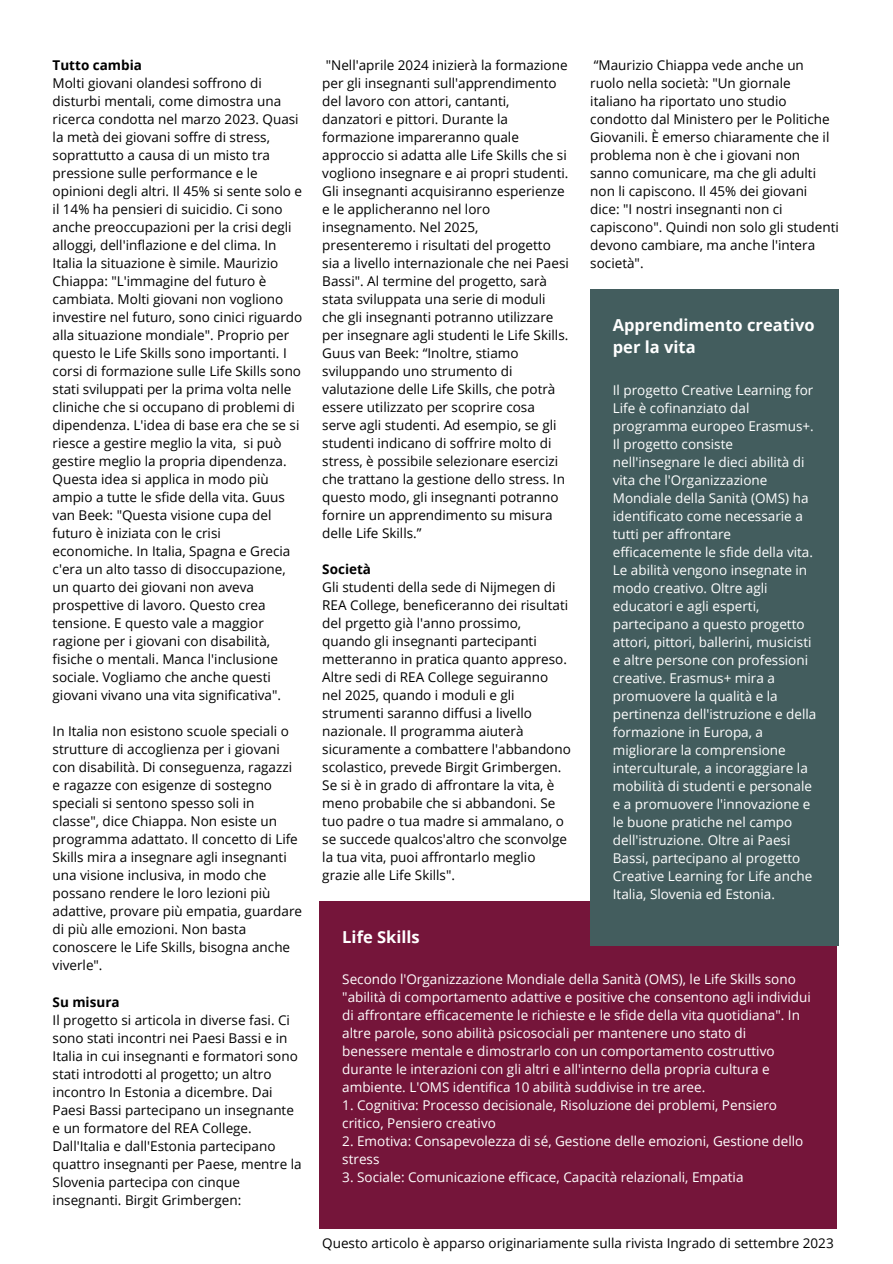
<style>
.page{position:relative;width:893px;height:1264px;background:#fff}
.page>*{position:absolute;margin:0;border:0;box-sizing:border-box;transform-origin:0 0}
.t1{font:700 16.5px/22.5px "Open Sans";color:#fff}
.t2{font:13.5px/18px "Open Sans";color:#000}
.t3{font:13.5px/18px "Open Sans";color:#fff}
.t4{font:700 13.5px "Open Sans";color:#000}
</style>
<div class="page">
<div style="left:320px;top:901px;width:516px;height:327px;background:#75153a"></div>
<div style="left:590px;top:289px;width:249px;height:656px;background:#435d5e"></div>
<p class="t4" style="left:53px;top:56px;width:91px">Tutto cambia</p>
<p class="t2" style="left:53px;top:74px;width:251px">Molti giovani olandesi soffrono di disturbi mentali, come dimostra una ricerca condotta nel marzo 2023. Quasi la metà dei giovani soffre di stress, soprattutto a causa di un misto tra pressione sulle performance e le opinioni degli altri. Il 45% si sente solo e il 14% ha pensieri di suicidio. Ci sono anche preoccupazioni per la crisi degli alloggi, dell'inflazione e del clima. In Italia la situazione è simile. Maurizio Chiappa: "L'immagine del futuro è cambiata. Molti giovani non vogliono investire nel futuro, sono cinici riguardo alla situazione mondiale". Proprio per questo le Life Skills sono importanti. I corsi di formazione sulle Life Skills sono stati sviluppati per la prima volta nelle cliniche che si occupano di problemi di dipendenza. L'idea di base era che se si riesce a gestire meglio la vita, si può gestire meglio la propria dipendenza.<br>Questa idea si applica in modo più ampio a tutte le sfide della vita. Guus van Beek: "Questa visione cupa del futuro è iniziata con le crisi economiche. In Italia, Spagna e Grecia c'era un alto tasso di disoccupazione, un quarto dei giovani non aveva prospettive di lavoro. Questo crea tensione. E questo vale a maggior ragione per i giovani con disabilità, fisiche o mentali. Manca l'inclusione sociale. Vogliamo che anche questi giovani vivano una vita significativa".</p>
<p class="t2" style="left:53px;top:722px;width:251px">In Italia non esistono scuole speciali o strutture di accoglienza per i giovani con disabilità. Di conseguenza, ragazzi e ragazze con esigenze di sostegno speciali si sentono spesso soli in classe", dice Chiappa. Non esiste un programma adattato. Il concetto di Life Skills mira a insegnare agli insegnanti una visione inclusiva, in modo che possano rendere le loro lezioni più adattive, provare più empatia, guardare di più alle emozioni. Non basta conoscere le Life Skills, bisogna anche viverle".</p>
<p class="t4" style="left:53px;top:992px;width:69px">Su misura</p>
<p class="t2" style="left:53px;top:1010px;width:251px">Il progetto si articola in diverse fasi. Ci sono stati incontri nei Paesi Bassi e in Italia in cui insegnanti e formatori sono stati introdotti al progetto; un altro incontro In Estonia a dicembre. Dai Paesi Bassi partecipano un insegnante e un formatore del REA College.<br>Dall'Italia e dall'Estonia partecipano quattro insegnanti per Paese, mentre la Slovenia partecipa con cinque insegnanti. Birgit Grimbergen:</p>
<p class="t2" style="left:322px;top:56px;width:248px">"Nell'aprile 2024 inizierà la formazione per gli insegnanti sull'apprendimento del lavoro con attori, cantanti, danzatori e pittori. Durante la formazione impareranno quale approccio si adatta alle Life Skills che si vogliono insegnare e ai propri studenti.<br>Gli insegnanti acquisiranno esperienze e le applicheranno nel loro insegnamento. Nel 2025, presenteremo i risultati del progetto sia a livello internazionale che nei Paesi Bassi". Al termine del progetto, sarà stata sviluppata una serie di moduli che gli insegnanti potranno utilizzare per insegnare agli studenti le Life Skills.<br>Guus van Beek: “Inoltre, stiamo sviluppando uno strumento di valutazione delle Life Skills, che potrà essere utilizzato per scoprire cosa serve agli studenti. Ad esempio, se gli studenti indicano di soffrire molto di stress, è possibile selezionare esercizi che trattano la gestione dello stress. In questo modo, gli insegnanti potranno fornire un apprendimento su misura delle Life Skills.”</p>
<p class="t4" style="left:322px;top:560px;width:50px">Società</p>
<p class="t2" style="left:322px;top:578px;width:250px">Gli studenti della sede di Nijmegen di REA College, beneficeranno dei risultati del prgetto già l'anno prossimo, quando gli insegnanti partecipanti metteranno in pratica quanto appreso.<br>Altre sedi di REA College seguiranno<br>nel 2025, quando i moduli e gli strumenti saranno diffusi a livello nazionale. Il programma aiuterà sicuramente a combattere l'abbandono scolastico, prevede Birgit Grimbergen.<br>Se si è in grado di affrontare la vita, è meno probabile che si abbandoni. Se tuo padre o tua madre si ammalano, o se succede qualcos'altro che sconvolge la tua vita, puoi affrontarlo meglio grazie alle Life Skills".</p>
<p class="t2" style="left:590px;top:56px;width:250px">“Maurizio Chiappa vede anche un<br>ruolo nella società: "Un giornale italiano ha riportato uno studio condotto dal Ministero per le Politiche Giovanili. È emerso chiaramente che il problema non è che i giovani non sanno comunicare, ma che gli adulti non li capiscono. Il 45% dei giovani dice: "I nostri insegnanti non ci capiscono". Quindi non solo gli studenti devono cambiare, ma anche l'intera società".</p>
<p class="t1" style="left:612px;top:313px;width:203px">Apprendimento creativo per la vita</p>
<p class="t3" style="left:612px;top:381px;width:205px">Il progetto Creative Learning for<br>Life è cofinanziato dal programma europeo Erasmus+.<br>Il progetto consiste nell'insegnare le dieci abilità di vita che l'Organizzazione<br>Mondiale della Sanità (OMS) ha identificato come necessarie a tutti per affrontare efficacemente le sfide della vita.<br>Le abilità vengono insegnate in modo creativo. Oltre agli educatori e agli esperti, partecipano a questo progetto attori, pittori, ballerini, musicisti e altre persone con professioni creative. Erasmus+ mira a promuovere la qualità e la pertinenza dell'istruzione e della formazione in Europa, a migliorare la comprensione interculturale, a incoraggiare la mobilità di studenti e personale e a promuovere l'innovazione e le buone pratiche nel campo dell'istruzione. Oltre ai Paesi<br>Bassi, partecipano al progetto<br>Creative Learning for Life anche<br>Italia, Slovenia ed Estonia.</p>
<p class="t1" style="left:342px;top:924px;width:79px">Life Skills</p>
<p class="t3" style="left:342px;top:970px;width:470px">Secondo l'Organizzazione Mondiale della Sanità (OMS), le Life Skills sono "abilità di comportamento adattive e positive che consentono agli individui di affrontare efficacemente le richieste e le sfide della vita quotidiana". In altre parole, sono abilità psicosociali per mantenere uno stato di benessere mentale e dimostrarlo con un comportamento costruttivo durante le interazioni con gli altri e all'interno della propria cultura e ambiente. L'OMS identifica 10 abilità suddivise in tre aree.</p>
<p class="t3" style="left:342px;top:1096px;width:436px">1. Cognitiva: Processo decisionale, Risoluzione dei problemi, Pensiero critico, Pensiero creativo</p>
<p class="t3" style="left:342px;top:1132px;width:462px">2. Emotiva: Consapevolezza di sé, Gestione delle emozioni, Gestione dello stress</p>
<p class="t3" style="left:342px;top:1168px;width:403px">3. Sociale: Comunicazione efficace, Capacità relazionali, Empatia</p>
<p class="t2" style="left:322px;top:1233px;width:513px">Questo articolo è apparso originariamente sulla rivista Ingrado di settembre 2023</p>
</div>
